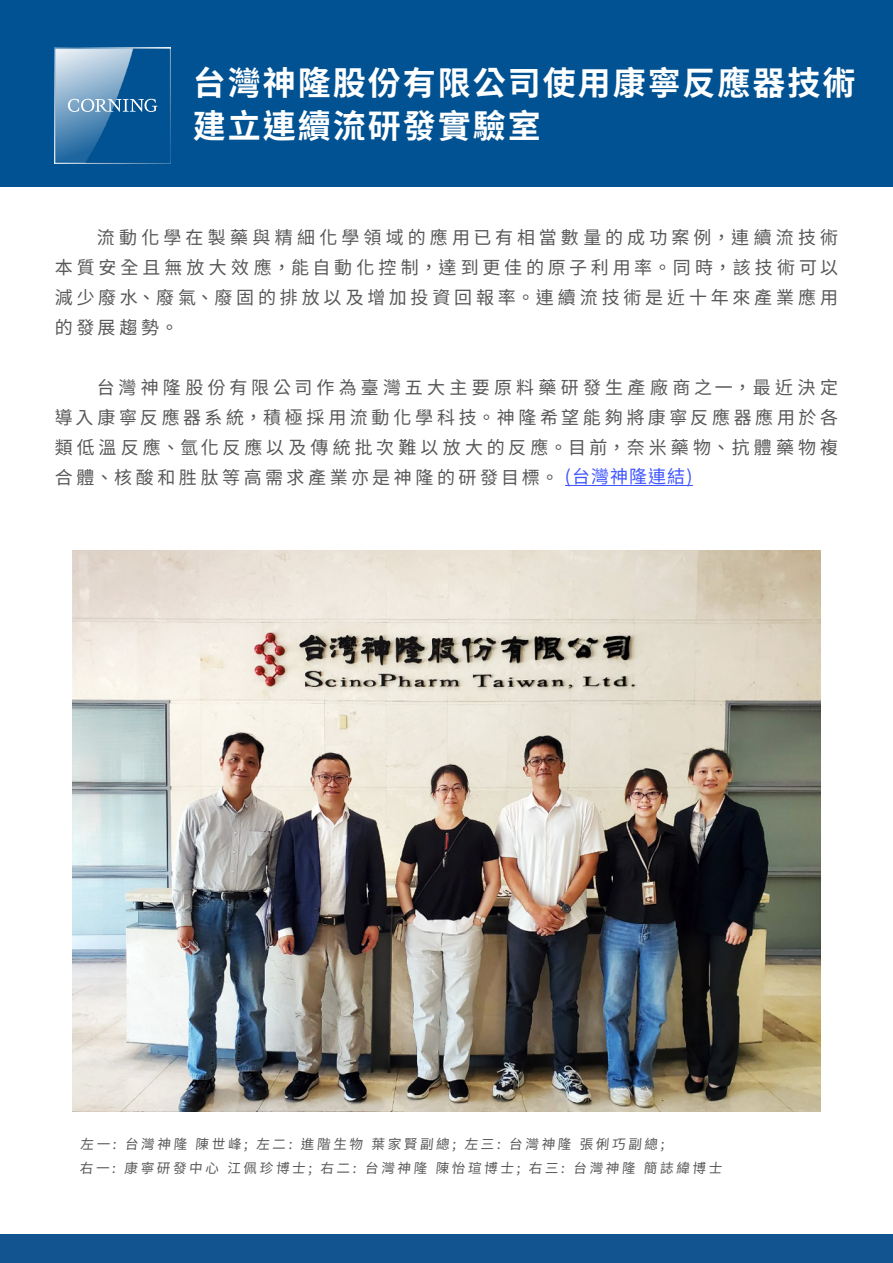
<style>
.page{position:relative;width:893px;height:1263px;background:#fff}
.page>*{position:absolute;margin:0;border:0;box-sizing:border-box;transform-origin:0 0}
.t1{font:700 33px/42.8px "Noto Sans CJ Ktc";letter-spacing:.06em;color:#fff}
.t2{font:18px/30px "Noto Sans CJ Ktc";letter-spacing:.21em;color:#595757;text-align:justify}
.t3{font:13.5px/24px "Noto Sans CJ Ktc";color:#595757}
.s1{color:#4055ff}
</style>
<div class="page">
<div style="left:0;top:0;width:893px;height:186px;background:#005293"></div>
<div style="left:0;top:1235px;width:893px;height:28px;background:#115490"></div>
<img style="left:55px;top:47px;width:116px;height:117px">
<img style="left:72px;top:550px;width:749px;height:562px">
<hr style="left:565px;top:485px;width:127px;height:1px;background:#4055ff">
<h1 class="t1" style="left:193px;top:62px;width:664px">台灣神隆股份有限公司使用康寧反應器技術建立連續流研發實驗室</h1>
<p class="t2" style="left:55px;top:222px;width:785px;text-indent:42px">流動化學在製藥與精細化學領域的應用已有相當數量的成功案例，連續流技術本質安全且無放大效應，能自動化控制，達到更佳的原子利用率。同時，該技術可以減少廢水、廢氣、廢固的排放以及增加投資回報率。連續流技術是近十年來產業應用的發展趨勢。</p>
<p class="t2" style="left:55px;top:372px;width:785px;text-indent:42px">台灣神隆股份有限公司作為臺灣五大主要原料藥研發生產廠商之一，最近決定導入康寧反應器系統，積極採用流動化學科技。神隆希望能夠將康寧反應器應用於各類低溫反應、氫化反應以及傳統批次難以放大的反應。目前，奈米藥物、抗體藥物複合體、核酸和胜肽等高需求產業亦是神隆的研發目標。 <span class="s1">(台灣神隆連結)</span></p>
<p class="t3" style="left:80px;top:1133px;width:647px">左一: 台灣神隆陳世峰; 左二: 進階生物葉家賢副總; 左三: 台灣神隆張俐巧副總;<br>右一: 康寧研發中心江佩珍博士; 右二: 台灣神隆陳怡瑄博士; 右三: 台灣神隆簡誌緯博士</p>
</div>
